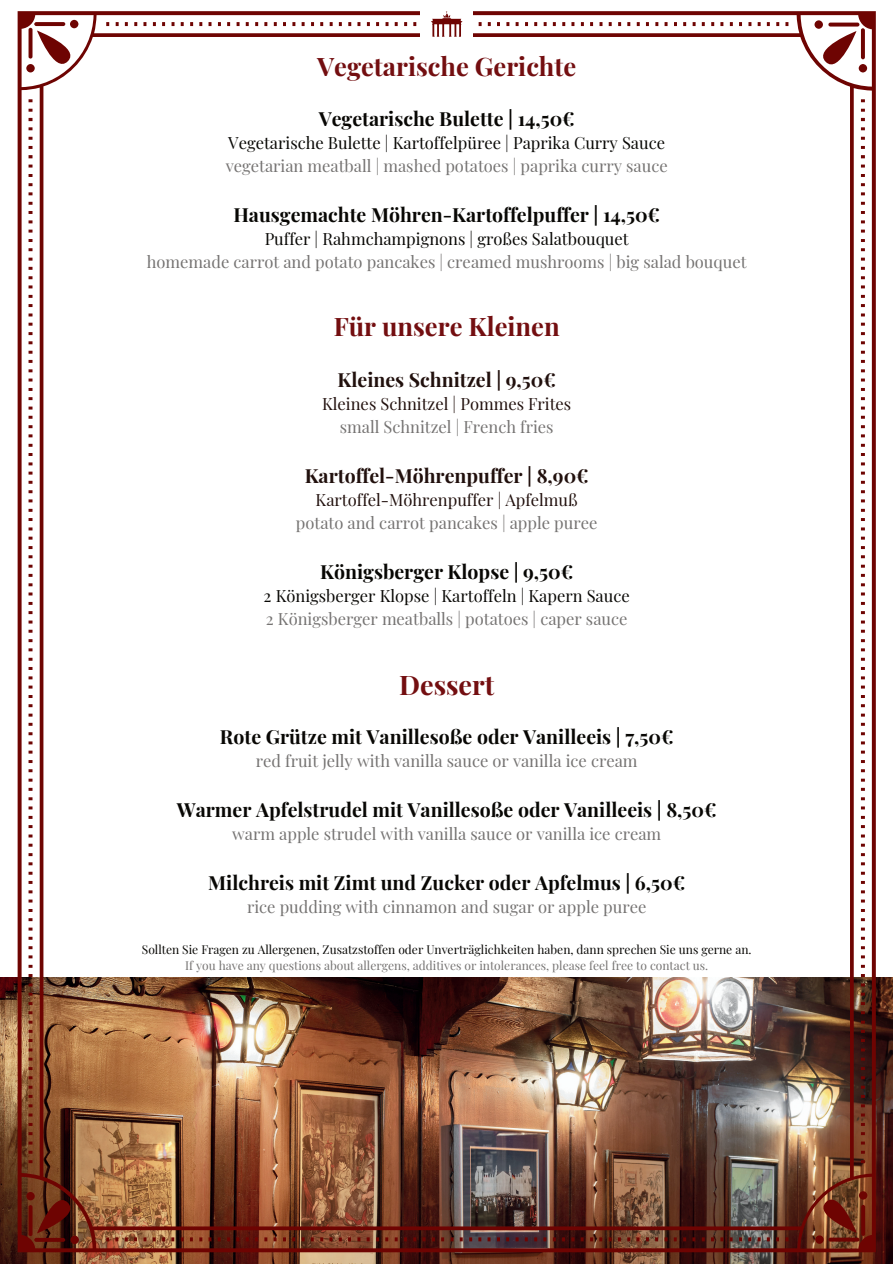
<style>
.page{position:relative;width:893px;height:1264px;background:#fff}
.page>*{position:absolute;margin:0;border:0;box-sizing:border-box;transform-origin:0 0}
.t1{font:700 27px "Playfair Display";color:#730e10}
.t2{font:700 25.5px "Playfair Display";color:#730e10}
.t3{font:700 19.5px "Playfair Display";color:#080704}
.t4{font:700 19.5px "Playfair Display";color:#21100d}
.t5{font:16.5px "Playfair Display";color:#757372}
.t6{font:16.5px "Playfair Display";color:#080704}
.t7{font:16.5px "Playfair Display";color:#21100d}
.t8{font:12px "Playfair Display";color:#080704}
.t9{font:12px "Playfair Display";color:#757372}
</style>
<div class="page">
<img style="left:0;top:977px;width:892px;height:286px">
<img style="left:18px;top:11px;width:857px;height:1241px">
<div style="left:420px;top:11px;width:53px;height:28px;background:#fff"></div>
<svg style="left:431px;top:11px;width:31px;height:26px"></svg>
<h2 class="t2" style="left:317px;top:47px;width:261px">Vegetarische Gerichte</h2>
<p class="t3" style="left:319px;top:104px;width:257px">Vegetarische Bulette | 14,50€</p>
<p class="t6" style="left:228px;top:130px;width:438px">Vegetarische Bulette | Kartoffelpüree | Paprika Curry Sauce</p>
<p class="t5" style="left:226px;top:153px;width:443px">vegetarian meatball | mashed potatoes | paprika curry sauce</p>
<p class="t3" style="left:233px;top:200px;width:428px">Hausgemachte Möhren-Kartoffelpuffer | 14,50€</p>
<p class="t6" style="left:265px;top:226px;width:365px">Puffer | Rahmchampignons | großes Salatbouquet</p>
<p class="t5" style="left:147px;top:249px;width:601px">homemade carrot and potato pancakes | creamed mushrooms | big salad bouquet</p>
<h2 class="t2" style="left:333px;top:307px;width:227px">Für unsere Kleinen</h2>
<p class="t4" style="left:337px;top:364px;width:220px">Kleines Schnitzel | 9,50€</p>
<p class="t7" style="left:322px;top:390px;width:251px">Kleines Schnitzel | Pommes Frites</p>
<p class="t5" style="left:340px;top:413px;width:215px">small Schnitzel | French fries</p>
<p class="t4" style="left:304px;top:460px;width:285px">Kartoffel-Möhrenpuffer | 8,90€</p>
<p class="t7" style="left:315px;top:486px;width:264px">Kartoffel-Möhrenpuffer | Apfelmuß</p>
<p class="t5" style="left:296px;top:509px;width:303px">potato and carrot pancakes | apple puree</p>
<p class="t3" style="left:320px;top:556px;width:254px">Königsberger Klopse | 9,50€</p>
<p class="t6" style="left:263px;top:582px;width:367px">2 Königsberger Klopse | Kartoffeln | Kapern Sauce</p>
<p class="t5" style="left:266px;top:605px;width:363px">2 Königsberger meatballs | potatoes | caper sauce</p>
<h1 class="t1" style="left:399px;top:663px;width:97px">Dessert</h1>
<p class="t3" style="left:220px;top:721px;width:455px">Rote Grütze mit Vanillesoße oder Vanilleeis | 7,50€</p>
<p class="t5" style="left:256px;top:747px;width:383px">red fruit jelly with vanilla sauce or vanilla ice cream</p>
<p class="t3" style="left:177px;top:794px;width:541px">Warmer Apfelstrudel mit Vanillesoße oder Vanilleeis | 8,50€</p>
<p class="t5" style="left:232px;top:820px;width:430px">warm apple strudel with vanilla sauce or vanilla ice cream</p>
<p class="t3" style="left:208px;top:867px;width:478px">Milchreis mit Zimt und Zucker oder Apfelmus | 6,50€</p>
<p class="t5" style="left:247px;top:893px;width:401px">rice pudding with cinnamon and sugar or apple puree</p>
<p class="t8" style="left:142px;top:939px;width:611px">Sollten Sie Fragen zu Allergenen, Zusatzstoffen oder Unverträglichkeiten haben, dann sprechen Sie uns gerne an.</p>
<p class="t9" style="left:185px;top:955px;width:524px">If you have any questions about allergens, additives or intolerances, please feel free to contact us.</p>
</div>
